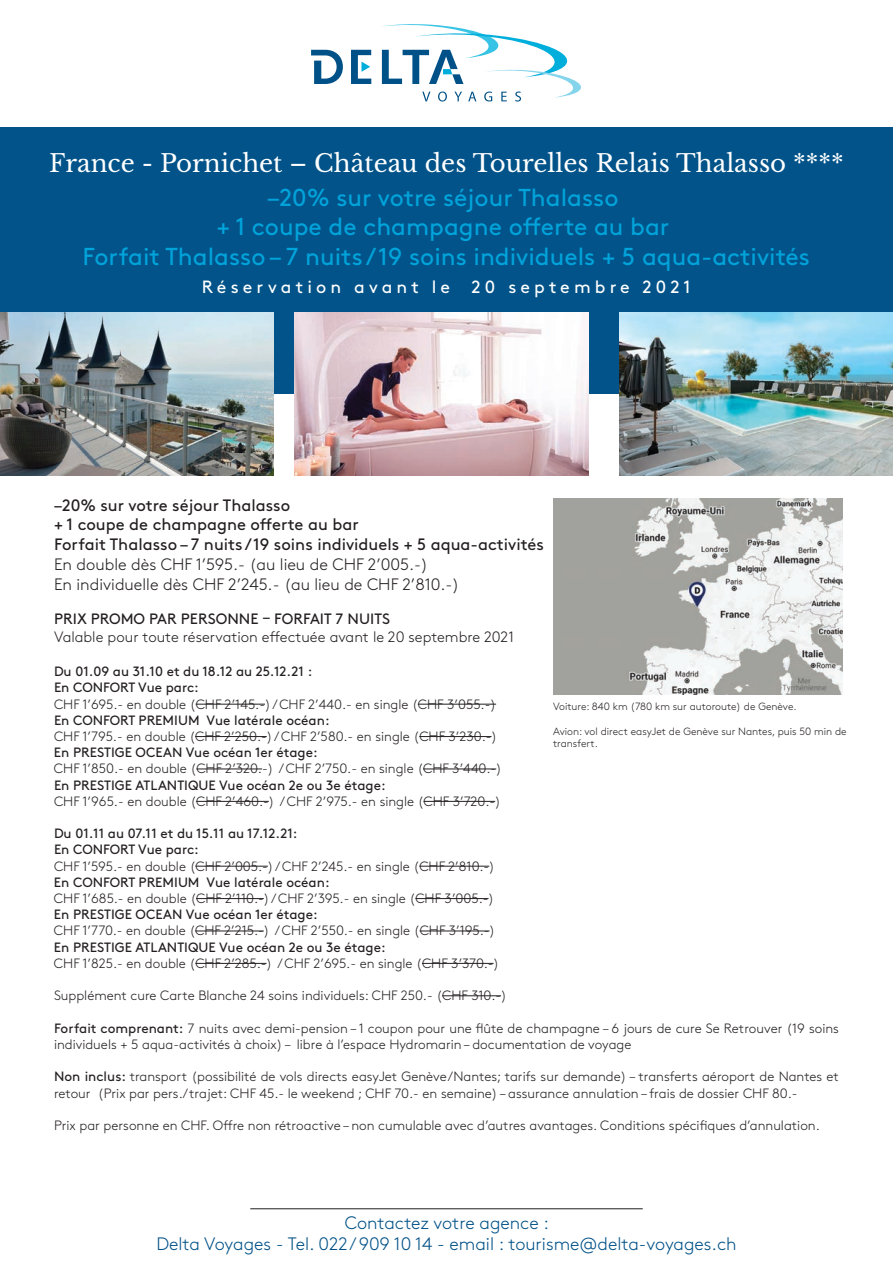
<style>
.page{position:relative;width:893px;height:1263px;background:#fff}
.page>*{position:absolute;margin:0;border:0;box-sizing:border-box;transform-origin:0 0}
.t1{font:24.45px/29.4px "Brown";color:#00a3da;text-align:center}
.t2{font:24.45px "Libre Baskerville";color:#fff}
.t3{font:300 18px/21.6px "Brown";color:#005187;text-align:center}
.t4{font:17.7px "Brown";letter-spacing:.23em;color:#fff}
.t5{font:16.5px/19.8px "Brown";color:#231f20}
.t6{font:300 16.5px/19.8px "Brown";color:#231f20}
.t7{font:300 15px "Brown";color:#231f20}
.t8{font:15px "Brown";letter-spacing:.005em;color:#231f20}
.t9{font:300 13.5px/16.2px "Brown";color:#231f20}
.t10{font:13.5px/16.2px "Brown";color:#231f20}
.t11{font:300 10.5px/12.6px "Brown";color:#231f20}
.s1{font-weight:400}
</style>
<div class="page">
<div style="left:0;top:128px;width:893px;height:266px;background:#015389"></div>
<img style="left:0;top:312px;width:273px;height:164px">
<img style="left:295px;top:312px;width:293px;height:164px">
<img style="left:620px;top:312px;width:273px;height:164px">
<hr style="left:196px;top:704px;width:69px;height:1px;background:#231f20">
<hr style="left:418px;top:704px;width:78px;height:1px;background:#231f20">
<hr style="left:195px;top:736px;width:72px;height:1px;background:#231f20">
<hr style="left:419px;top:736px;width:72px;height:1px;background:#231f20">
<hr style="left:196px;top:769px;width:66px;height:1px;background:#231f20">
<hr style="left:423px;top:769px;width:73px;height:1px;background:#231f20">
<hr style="left:196px;top:801px;width:73px;height:1px;background:#231f20">
<hr style="left:424px;top:801px;width:71px;height:1px;background:#231f20">
<hr style="left:195px;top:866px;width:73px;height:1px;background:#231f20">
<hr style="left:419px;top:866px;width:70px;height:1px;background:#231f20">
<hr style="left:196px;top:898px;width:68px;height:1px;background:#231f20">
<hr style="left:415px;top:898px;width:74px;height:1px;background:#231f20">
<hr style="left:195px;top:931px;width:69px;height:1px;background:#231f20">
<hr style="left:420px;top:931px;width:70px;height:1px;background:#231f20">
<hr style="left:195px;top:963px;width:71px;height:1px;background:#231f20">
<hr style="left:422px;top:963px;width:72px;height:1px;background:#231f20">
<hr style="left:442px;top:995px;width:59px;height:1px;background:#231f20">
<svg style="left:311px;top:50px;width:32px;height:34px"></svg>
<svg style="left:351px;top:50px;width:20px;height:34px"></svg>
<svg style="left:381px;top:24px;width:200px;height:78px"></svg>
<img style="left:553px;top:498px;width:290px;height:196px">
<hr style="left:250px;top:1208px;width:393px;height:1px;background:#231f20">
<h1 class="t2" style="left:49px;top:148px;width:796px">France - Pornichet – Château des Tourelles Relais Thalasso ****</h1>
<h1 class="t1" style="left:82px;top:181px;width:729px">–20% sur votre séjour Thalasso<br>+ 1 coupe de champagne offerte au bar<br>Forfait Thalasso – 7 nuits / 19 soins individuels + 5 aqua-activités</h1>
<h3 class="t4" style="left:202px;top:274px;width:491px">Réservation avant le 20 septembre 2021</h3>
<p class="t5" style="left:54px;top:494px;width:491px">–20% sur votre séjour Thalasso<br>+ 1 coupe de champagne offerte au bar<br>Forfait Thalasso – 7 nuits / 19 soins individuels + 5 aqua-activités</p>
<p class="t6" style="left:54px;top:553px;width:407px">En double dès CHF 1’595.- (au lieu de CHF 2’005.-)<br>En individuelle dès CHF 2’245.- (au lieu de CHF 2’810.-)</p>
<p class="t8" style="left:54px;top:607px;width:337px">PRIX PROMO PAR PERSONNE – FORFAIT 7 NUITS</p>
<p class="t7" style="left:54px;top:626px;width:461px">Valable pour toute réservation effectuée avant le 20 septembre 2021</p>
<p class="t10" style="left:54px;top:662px;width:260px">Du 01.09 au 31.10 et du 18.12 au 25.12.21 :<br>En CONFORT Vue parc:</p>
<p class="t9" style="left:54px;top:695px;width:444px">CHF 1’695.- en double (CHF 2’145.-) / CHF 2’440.- en single (CHF 3’055.-)</p>
<p class="t10" style="left:54px;top:711px;width:277px">En CONFORT PREMIUM Vue latérale océan:</p>
<p class="t9" style="left:54px;top:727px;width:445px">CHF 1’795.- en double (CHF 2’250.-) / CHF 2’580.- en single (CHF 3’230.-)</p>
<p class="t10" style="left:54px;top:743px;width:265px">En PRESTIGE OCEAN Vue océan 1er étage:</p>
<p class="t9" style="left:54px;top:760px;width:449px">CHF 1’850.- en double (CHF 2’320.-) / CHF 2’750.- en single (CHF 3’440.-)</p>
<p class="t10" style="left:54px;top:776px;width:333px">En PRESTIGE ATLANTIQUE Vue océan 2e ou 3e étage:</p>
<p class="t9" style="left:54px;top:792px;width:448px">CHF 1’965.- en double (CHF 2’460.-) / CHF 2’975.- en single (CHF 3’720.-)</p>
<p class="t10" style="left:54px;top:824px;width:245px">Du 01.11 au 07.11 et du 15.11 au 17.12.21:<br>En CONFORT Vue parc:</p>
<p class="t9" style="left:54px;top:857px;width:442px">CHF 1’595.- en double (CHF 2’005.-) / CHF 2’245.- en single (CHF 2’810.-)</p>
<p class="t10" style="left:54px;top:873px;width:277px">En CONFORT PREMIUM Vue latérale océan:</p>
<p class="t9" style="left:54px;top:889px;width:442px">CHF 1’685.- en double (CHF 2’110.-) / CHF 2’395.- en single (CHF 3’005.-)</p>
<p class="t10" style="left:54px;top:905px;width:265px">En PRESTIGE OCEAN Vue océan 1er étage:</p>
<p class="t9" style="left:54px;top:922px;width:443px">CHF 1’770.- en double (CHF 2’215.-) / CHF 2’550.- en single (CHF 3’195.-)</p>
<p class="t10" style="left:54px;top:938px;width:333px">En PRESTIGE ATLANTIQUE Vue océan 2e ou 3e étage:</p>
<p class="t9" style="left:54px;top:954px;width:447px">CHF 1’825.- en double (CHF 2’285.-) / CHF 2’695.- en single (CHF 3’370.-)</p>
<p class="t9" style="left:54px;top:986px;width:454px">Supplément cure Carte Blanche 24 soins individuels: CHF 250.- (CHF 310.-)</p>
<p class="t9" style="left:54px;top:1019px;width:786px"><span class="s1">Forfait comprenant:</span> 7 nuits avec demi-pension – 1 coupon pour une flûte de champagne – 6 jours de cure Se Retrouver (19 soins individuels + 5 aqua-activités à choix) – libre à l’espace Hydromarin – documentation de voyage</p>
<p class="t9" style="left:54px;top:1067px;width:786px"><span class="s1">Non inclus:</span> transport (possibilité de vols directs easyJet Genève/Nantes; tarifs sur demande) – transferts aéroport de Nantes et retour (Prix par pers./trajet: CHF 45.- le weekend ; CHF 70.- en semaine) – assurance annulation – frais de dossier CHF 80.-</p>
<p class="t9" style="left:54px;top:1116px;width:767px">Prix par personne en CHF. Offre non rétroactive – non cumulable avec d’autres avantages. Conditions spécifiques d’annulation.</p>
<p class="t11" style="left:553px;top:699px;width:245px">Voiture: 840 km (780 km sur autoroute) de Genève.</p>
<p class="t11" style="left:553px;top:724px;width:295px">Avion: vol direct easyJet de Genève sur Nantes, puis 50 min de transfert.</p>
<h2 class="t3" style="left:156px;top:1210px;width:582px">Contactez votre agence :<br>Delta Voyages - Tel. 022 / 909 10 14 - email : tourisme@delta-voyages.ch</h2>
</div>
